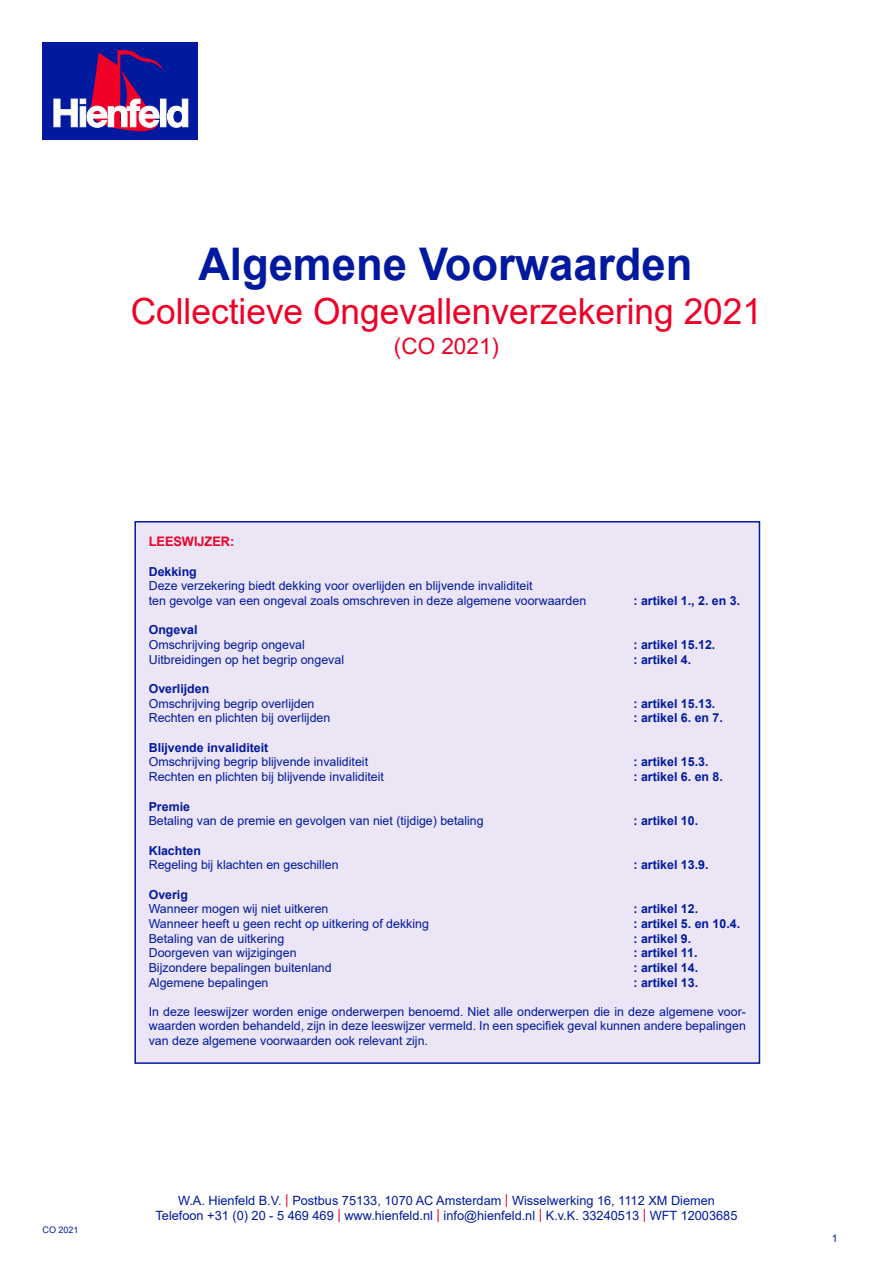
<style>
.page{position:relative;width:893px;height:1263px;background:#fff}
.page>*{position:absolute;margin:0;border:0;box-sizing:border-box;transform-origin:0 0}
.Inhoud_leeswijze{font:700 45px "Arial";color:#00199f}
.t1{font:36px "Arial";color:#ef0027}
.t2{font:22.5px "Arial";color:#ef0027}
.Kop_artikelen_bold_r{font:700 13.2px "Arial";color:#ef0027}
.t3{font:12.75px "Arial";color:#00199f}
.Inhoud_leeswijze-2{font:12.3px/14.7px "Arial";color:#00199f;text-align:justify}
.Inhoud_leeswijze-3{font:700 12.3px "Arial";color:#00199f}
.Leeswijzer_-_kopje{font:700 12.3px "Arial";color:#00199f}
.t4{font:10.5px "Arial";color:#00199f}
.t5{font:9px "Arial";color:#00199f}
.s1{font-size:13.5px;color:#ef0027}
</style>
<div class="page">
<div style="left:43px;top:43px;width:155px;height:97px;background:#00199f"></div>
<svg style="left:54px;top:50px;width:134px;height:82px"></svg>
<div style="left:135px;top:522px;width:624px;height:541px;background:#ece5f6"></div>
<div style="left:134px;top:521px;width:626px;height:543px;border:2px solid #00199f"></div>
<p class="Inhoud_leeswijze" style="left:198px;top:233px;width:496px">Algemene Voorwaarden</p>
<p class="t1" style="left:131px;top:286px;width:633px">Collectieve Ongevallenverzekering 2021</p>
<p class="t2" style="left:394px;top:330px;width:107px">(CO 2021)</p>
<p class="t5" style="left:43px;top:1224px;width:38px">CO 2021</p>
<p class="Kop_artikelen_bold_r" style="left:149px;top:532px;width:87px">LEESWIJZER:</p>
<p class="Leeswijzer_-_kopje" style="left:149px;top:563px;width:50px">Dekking</p>
<p class="Inhoud_leeswijze-2" style="left:149px;top:578px;width:385px">Deze verzekering biedt dekking voor overlijden en blijvende invaliditeit</p>
<p class="Inhoud_leeswijze-2" style="left:149px;top:593px;width:439px">ten gevolge van een ongeval zoals omschreven in deze algemene voorwaarden</p>
<p class="Inhoud_leeswijze-3" style="left:633px;top:592px;width:108px">: artikel 1., 2. en 3.</p>
<p class="Leeswijzer_-_kopje" style="left:149px;top:621px;width:50px">Ongeval</p>
<p class="Inhoud_leeswijze-2" style="left:149px;top:637px;width:158px">Omschrijving begrip ongeval</p>
<p class="Inhoud_leeswijze-3" style="left:633px;top:636px;width:83px">: artikel 15.12.</p>
<p class="Inhoud_leeswijze-2" style="left:149px;top:652px;width:197px">Uitbreidingen op het begrip ongeval</p>
<p class="Inhoud_leeswijze-3" style="left:633px;top:651px;width:59px">: artikel 4.</p>
<p class="Leeswijzer_-_kopje" style="left:149px;top:680px;width:62px">Overlijden</p>
<p class="Inhoud_leeswijze-2" style="left:149px;top:696px;width:167px">Omschrijving begrip overlijden</p>
<p class="Inhoud_leeswijze-3" style="left:633px;top:695px;width:83px">: artikel 15.13.</p>
<p class="Inhoud_leeswijze-2" style="left:149px;top:711px;width:183px">Rechten en plichten bij overlijden</p>
<p class="Inhoud_leeswijze-3" style="left:633px;top:709px;width:91px">: artikel 6. en 7.</p>
<p class="Leeswijzer_-_kopje" style="left:149px;top:739px;width:121px">Blijvende invaliditeit</p>
<p class="Inhoud_leeswijze-2" style="left:149px;top:755px;width:221px">Omschrijving begrip blijvende invaliditeit</p>
<p class="Inhoud_leeswijze-3" style="left:633px;top:753px;width:76px">: artikel 15.3.</p>
<p class="Inhoud_leeswijze-2" style="left:149px;top:769px;width:237px">Rechten en plichten bij blijvende invaliditeit</p>
<p class="Inhoud_leeswijze-3" style="left:633px;top:768px;width:91px">: artikel 6. en 8.</p>
<p class="Leeswijzer_-_kopje" style="left:149px;top:797px;width:43px">Premie</p>
<p class="Inhoud_leeswijze-2" style="left:149px;top:813px;width:336px">Betaling van de premie en gevolgen van niet (tijdige) betaling</p>
<p class="Inhoud_leeswijze-3" style="left:633px;top:812px;width:66px">: artikel 10.</p>
<p class="Leeswijzer_-_kopje" style="left:149px;top:842px;width:54px">Klachten</p>
<p class="Inhoud_leeswijze-2" style="left:149px;top:857px;width:191px">Regeling bij klachten en geschillen</p>
<p class="Inhoud_leeswijze-3" style="left:633px;top:856px;width:76px">: artikel 13.9.</p>
<p class="Leeswijzer_-_kopje" style="left:149px;top:886px;width:41px">Overig</p>
<p class="Inhoud_leeswijze-2" style="left:149px;top:902px;width:181px">Wanneer mogen wij niet uitkeren</p>
<p class="Inhoud_leeswijze-3" style="left:633px;top:900px;width:66px">: artikel 12.</p>
<p class="Inhoud_leeswijze-2" style="left:149px;top:916px;width:282px">Wanneer heeft u geen recht op uitkering of dekking</p>
<p class="Inhoud_leeswijze-3" style="left:633px;top:915px;width:108px">: artikel 5. en 10.4.</p>
<p class="Inhoud_leeswijze-2" style="left:149px;top:931px;width:137px">Betaling van de uitkering</p>
<p class="Inhoud_leeswijze-3" style="left:633px;top:930px;width:59px">: artikel 9.</p>
<p class="Inhoud_leeswijze-2" style="left:149px;top:945px;width:149px">Doorgeven van wijzigingen</p>
<p class="Inhoud_leeswijze-3" style="left:633px;top:944px;width:65px">: artikel 11.</p>
<p class="Inhoud_leeswijze-2" style="left:149px;top:960px;width:184px">Bijzondere bepalingen buitenland</p>
<p class="Inhoud_leeswijze-3" style="left:633px;top:959px;width:66px">: artikel 14.</p>
<p class="Inhoud_leeswijze-2" style="left:149px;top:975px;width:121px">Algemene bepalingen</p>
<p class="Inhoud_leeswijze-3" style="left:633px;top:973px;width:66px">: artikel 13.</p>
<p class="Inhoud_leeswijze-2" style="left:149px;top:1004px;width:599px">In deze leeswijzer worden enige onderwerpen benoemd. Niet alle onderwerpen die in deze algemene voor&shy;waarden worden behandeld, zijn in deze leeswijzer vermeld. In een specifiek geval kunnen andere bepalingen van deze algemene voorwaarden ook relevant zijn.</p>
<p class="t3" style="left:178px;top:1192px;width:538px">W.A. Hienfeld B.V. <span class="s1">|</span> Postbus 75133, 1070 AC Amsterdam <span class="s1">|</span> Wisselwerking 16, 1112 XM Diemen</p>
<p class="t3" style="left:156px;top:1207px;width:583px">Telefoon +31 (0) 20 - 5 469 469 <span class="s1">|</span> www.hienfeld.nl <span class="s1">|</span> info@hienfeld.nl <span class="s1">|</span> K.v.K. 33240513 <span class="s1">|</span> WFT 12003685</p>
<p class="t4" style="left:832px;top:1231px;width:7px">1</p>
</div>
